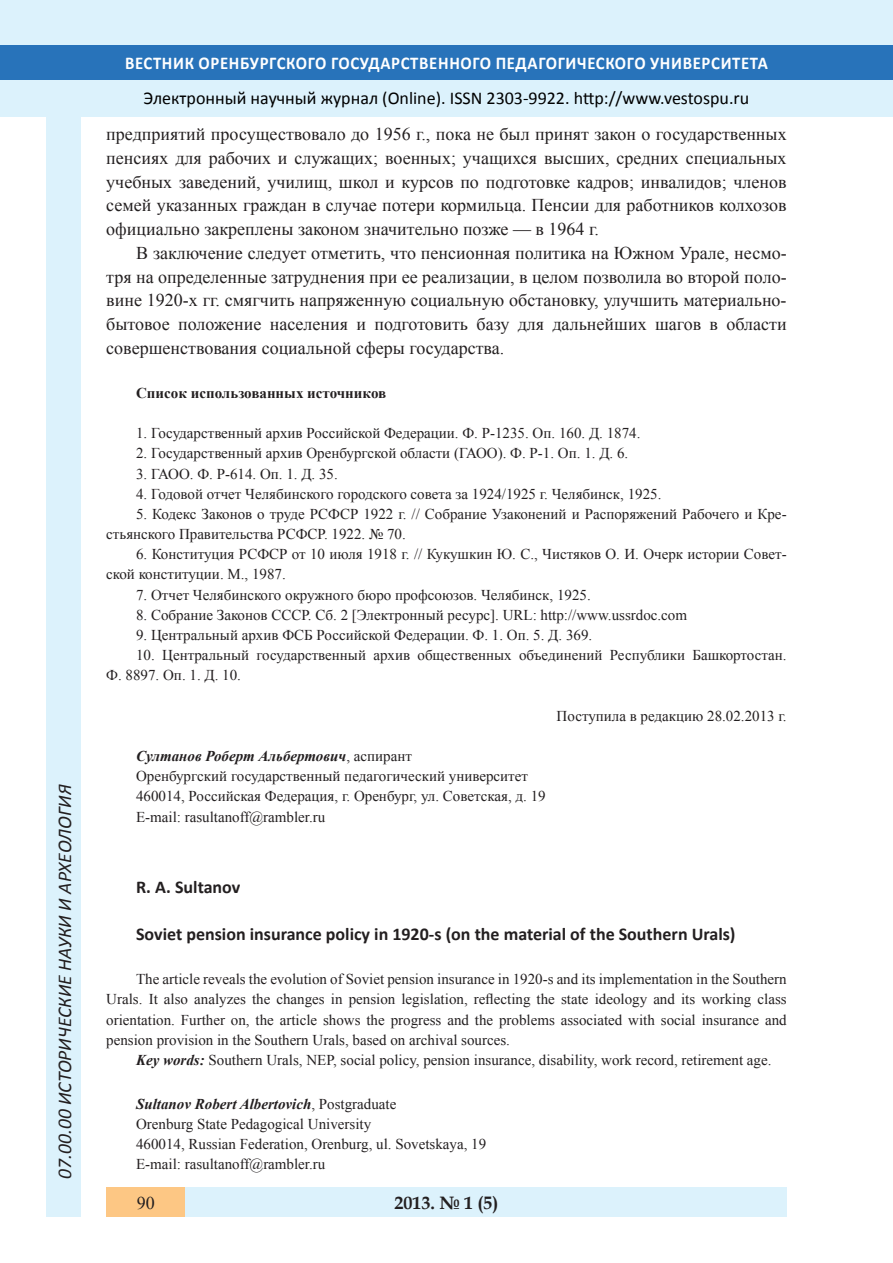
<style>
.page{position:relative;width:893px;height:1263px;background:#fff}
.page>*{position:absolute;margin:0;border:0;box-sizing:border-box;transform-origin:0 0}
.t1{font:italic 19.5px "Calibri";color:#231f20}
.Стиль2{font:18px/23.7px "Times New Roman";color:#231f20;text-align:justify}
.Заголовок_2{font:700 18px "Calibri";color:#231f20}
.t2{font:18px "Calibri";color:#000}
.t3{font:700 18px "Calibri";letter-spacing:.04em;color:#fff;scale:.93 1}
.t4{font:700 18px "Book Antiqua";color:#231f20}
.литература{font:15px/20.1px "Times New Roman";color:#231f20}
.литература-2{font:italic 700 15px "Times New Roman";color:#231f20}
.литература-3{font:700 15px "Times New Roman";color:#231f20}
.s1{font-weight:400;font-style:normal}
.s2{font-weight:700;font-style:italic}
</style>
<div class="page">
<div style="left:0;top:0;width:893px;height:116px;background:#dcf2fc"></div>
<div style="left:0;top:45px;width:893px;height:34px;background:#2873ba"></div>
<div style="left:106px;top:1188px;width:681px;height:29px;background:#dcf2fc"></div>
<div style="left:106px;top:1188px;width:79px;height:29px;background:#fdc784"></div>
<div style="left:47px;top:116px;width:34px;height:1101px;background:#dcf2fc"></div>
<h1 class="t1" style="left:51px;top:1179px;width:395px;rotate:-90deg">07.00.00 ИСТОРИЧЕСКИЕ НАУКИ И АРХЕОЛОГИЯ</h1>
<p class="t3" style="left:125px;top:51px;width:693px">ВЕСТНИК ОРЕНБУРГСКОГО ГОСУДАРСТВЕННОГО ПЕДАГОГИЧЕСКОГО УНИВЕРСИТЕТА</p>
<p class="t2" style="left:144px;top:86px;width:607px">Электронный научный журнал (Online). ISSN 2303-9922. http://www.vestospu.ru</p>
<p class="Стиль2" style="left:106px;top:122px;width:682px">предприятий просуществовало до 1956 г., пока не был принят закон о государственных пенсиях для рабочих и служащих; военных; учащихся высших, средних специальных учебных заведений, училищ, школ и курсов по подготовке кадров; инвалидов; членов семей указанных граждан в случае потери кормильца. Пенсии для работников колхозов официально закреплены законом значительно позже — в 1964 г.</p>
<p class="Стиль2" style="left:106px;top:241px;width:682px;text-indent:30px">В заключение следует отметить, что пенсионная политика на Южном Урале, несмо&shy;тря на определенные затруднения при ее реализации, в целом позволила во второй поло&shy;вине 1920-х гг. смягчить напряженную социальную обстановку, улучшить материально&shy;бытовое положение населения и подготовить базу для дальнейших шагов в области совершенствования социальной сферы государства.</p>
<p class="литература-3" style="left:136px;top:382px;width:252px">Список использованных источников</p>
<p class="литература" style="left:136px;top:423px;width:506px">1. Государственный архив Российской Федерации. Ф. Р-1235. Оп. 160. Д. 1874.</p>
<p class="литература" style="left:136px;top:443px;width:494px">2. Государственный архив Оренбургской области (ГАОО). Ф. Р-1. Оп. 1. Д. 6.</p>
<p class="литература" style="left:136px;top:463px;width:203px">3. ГАОО. Ф. Р-614. Оп. 1. Д. 35.</p>
<p class="литература" style="left:136px;top:483px;width:527px">4. Годовой отчет Челябинского городского совета за 1924/1925 г. Челябинск, 1925.</p>
<p class="литература" style="left:106px;top:504px;width:682px;text-indent:30px">5. Кодекс Законов о труде РСФСР 1922 г. // Собрание Узаконений и Распоряжений Рабочего и Кре&shy;стьянского Правительства РСФСР. 1922. № 70.</p>
<p class="литература" style="left:106px;top:544px;width:682px;text-indent:30px">6. Конституция РСФСР от 10 июля 1918 г. // Кукушкин Ю. С., Чистяков О. И. Очерк истории Совет&shy;ской конституции. М., 1987.</p>
<p class="литература" style="left:136px;top:584px;width:456px">7. Отчет Челябинского окружного бюро профсоюзов. Челябинск, 1925.</p>
<p class="литература" style="left:136px;top:604px;width:553px">8. Собрание Законов СССР. Сб. 2 [Электронный ресурс]. URL: http://www.ussrdoc.com</p>
<p class="литература" style="left:136px;top:625px;width:458px">9. Центральный архив ФСБ Российской Федерации. Ф. 1. Оп. 5. Д. 369.</p>
<p class="литература" style="left:106px;top:645px;width:682px;text-indent:30px">10. Центральный государственный архив общественных объединений Республики Башкортостан.<br>Ф. 8897. Оп. 1. Д. 10.</p>
<p class="литература" style="left:557px;top:705px;width:232px">Поступила в редакцию 28.02.2013 г.</p>
<p class="литература-2" style="left:136px;top:745px;width:277px">Султанов Роберт Альбертович<span class="s1">, аспирант</span></p>
<p class="литература" style="left:136px;top:766px;width:393px">Оренбургский государственный педагогический университет</p>
<p class="литература" style="left:136px;top:786px;width:411px">460014, Российская Федерация, г. Оренбург, ул. Советская, д. 19</p>
<p class="литература" style="left:136px;top:806px;width:191px">E-mail: rasultanoff@rambler.ru</p>
<p class="Заголовок_2" style="left:136px;top:875px;width:106px">R. A. Sultanov</p>
<p class="Заголовок_2" style="left:136px;top:923px;width:601px">Soviet pension insurance policy in 1920-s (on the material of the Southern Urals)</p>
<p class="литература" style="left:106px;top:969px;width:682px;text-align:justify;text-indent:30px">The article reveals the evolution of Soviet pension insurance in 1920-s and its implementation in the Southern Urals. It also analyzes the changes in pension legislation, reflecting the state ideology and its working class orientation. Further on, the article shows the progress and the problems associated with social insurance and pension provision in the Southern Urals, based on archival sources.</p>
<p class="литература" style="left:136px;top:1050px;width:637px"><span class="s2">Key words:</span> Southern Urals, NEP, social policy, pension insurance, disability, work record, retirement age.</p>
<p class="литература-2" style="left:136px;top:1093px;width:262px">Sultanov Robert Albertovich<span class="s1">, Postgraduate</span></p>
<p class="литература" style="left:136px;top:1114px;width:237px">Orenburg State Pedagogical University</p>
<p class="литература" style="left:136px;top:1134px;width:352px">460014, Russian Federation, Orenburg, ul. Sovetskaya, 19</p>
<p class="литература" style="left:136px;top:1154px;width:191px">E-mail: rasultanoff@rambler.ru</p>
<p class="Стиль2" style="left:137px;top:1190px;width:19px">90</p>
<p class="t4" style="left:394px;top:1190px;width:106px">2013. № 1 (5)</p>
</div>
